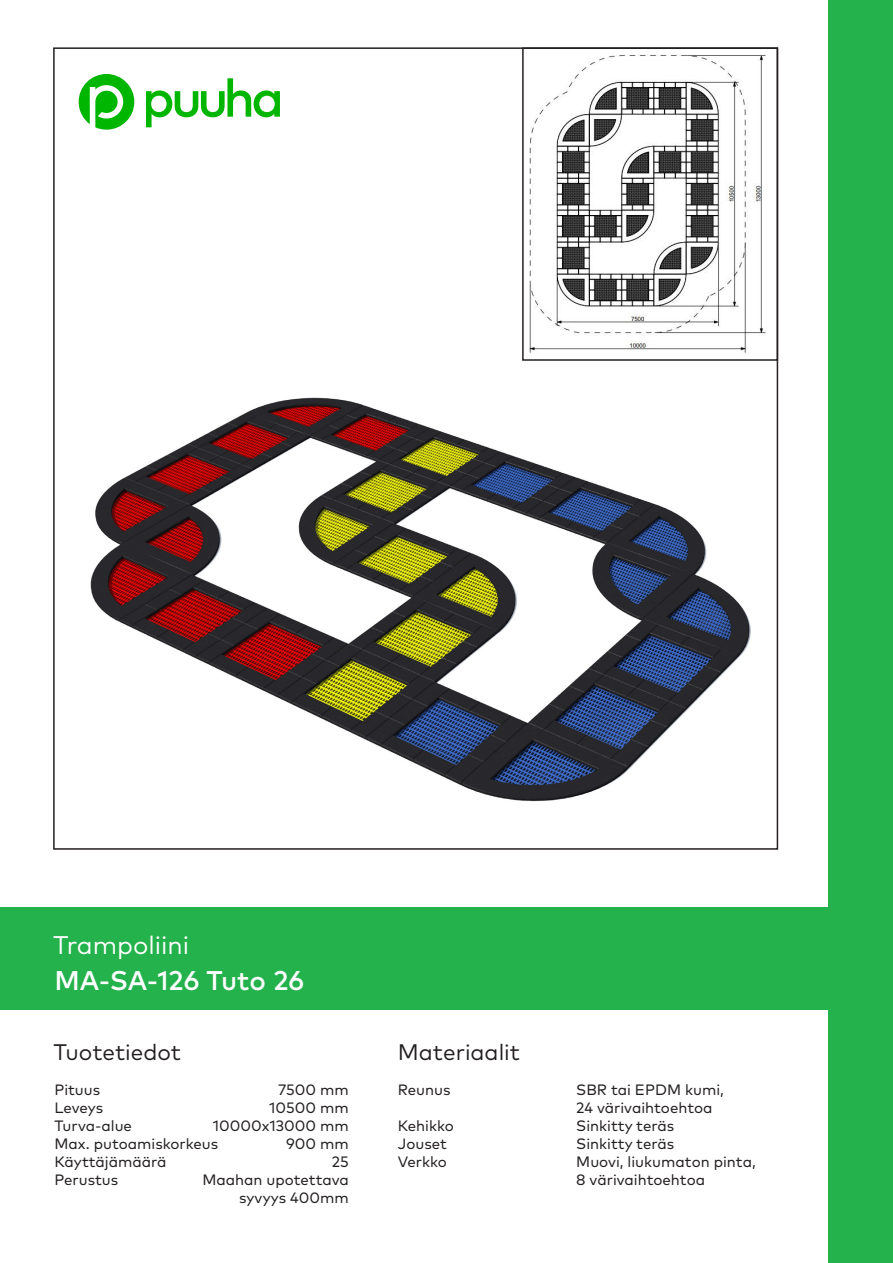
<style>
.page{position:relative;width:893px;height:1263px;background:#fff}
.page>*{position:absolute;margin:0;border:0;box-sizing:border-box;transform-origin:0 0}
.TUOTENUMERO{font:500 27px "Mark Pro";color:#fff}
.TUOTERYHMÄ{font:25.5px "Mark Pro";color:#fff}
.TUOTE_MATERIAALI{font:22.5px "Mark Pro";color:#231f20}
.Tiedot{font:15px "Mark Pro";color:#231f20}
.Numerot{font:15px "Mark Pro";color:#231f20}
</style>
<div class="page">
<img style="left:529px;top:55px;width:237px;height:298px">
<img style="left:90px;top:397px;width:661px;height:405px">
<div style="left:828px;top:0;width:65px;height:1263px;background:#23b24b"></div>
<div style="left:0;top:907px;width:884px;height:102px;background:#23b24b"></div>
<svg style="left:79px;top:74px;width:55px;height:56px"></svg>
<svg style="left:146px;top:78px;width:134px;height:49px"></svg>
<div style="left:522px;top:47px;width:256px;height:314px;border:2px solid #231f20"></div>
<p class="TUOTERYHMÄ" style="left:53px;top:926px;width:138px">Trampoliini</p>
<p class="TUOTENUMERO" style="left:54px;top:960px;width:251px">MA-SA-126 Tuto 26</p>
<p class="TUOTE_MATERIAALI" style="left:53px;top:1035px;width:129px">Tuotetiedot</p>
<p class="TUOTE_MATERIAALI" style="left:398px;top:1035px;width:124px">Materiaalit</p>
<p class="Tiedot" style="left:54px;top:1078px;width:47px">Pituus</p>
<p class="Tiedot" style="left:54px;top:1096px;width:50px">Leveys</p>
<p class="Tiedot" style="left:54px;top:1114px;width:79px">Turva-alue</p>
<p class="Tiedot" style="left:54px;top:1132px;width:165px">Max. putoamiskorkeus</p>
<p class="Tiedot" style="left:54px;top:1150px;width:114px">Käyttäjämäärä</p>
<p class="Tiedot" style="left:54px;top:1168px;width:65px">Perustus</p>
<p class="Numerot" style="left:278px;top:1078px;width:72px">7500 mm</p>
<p class="Numerot" style="left:269px;top:1096px;width:81px">10500 mm</p>
<p class="Numerot" style="left:213px;top:1114px;width:137px">10000x13000 mm</p>
<p class="Numerot" style="left:286px;top:1132px;width:64px">900 mm</p>
<p class="Numerot" style="left:332px;top:1150px;width:18px">25</p>
<p class="Numerot" style="left:202px;top:1168px;width:148px">Maahan upotettava</p>
<p class="Numerot" style="left:239px;top:1186px;width:111px">syvyys 400mm</p>
<p class="Tiedot" style="left:398px;top:1078px;width:54px">Reunus</p>
<p class="Tiedot" style="left:398px;top:1114px;width:58px">Kehikko</p>
<p class="Tiedot" style="left:398px;top:1132px;width:51px">Jouset</p>
<p class="Tiedot" style="left:398px;top:1150px;width:51px">Verkko</p>
<p class="Tiedot" style="left:576px;top:1078px;width:149px">SBR tai EPDM kumi,</p>
<p class="Tiedot" style="left:576px;top:1096px;width:138px">24 värivaihtoehtoa</p>
<p class="Tiedot" style="left:576px;top:1114px;width:99px">Sinkitty teräs</p>
<p class="Tiedot" style="left:576px;top:1132px;width:99px">Sinkitty teräs</p>
<p class="Tiedot" style="left:576px;top:1150px;width:181px">Muovi, liukumaton pinta,</p>
<p class="Tiedot" style="left:576px;top:1168px;width:130px">8 värivaihtoehtoa</p>
</div>
